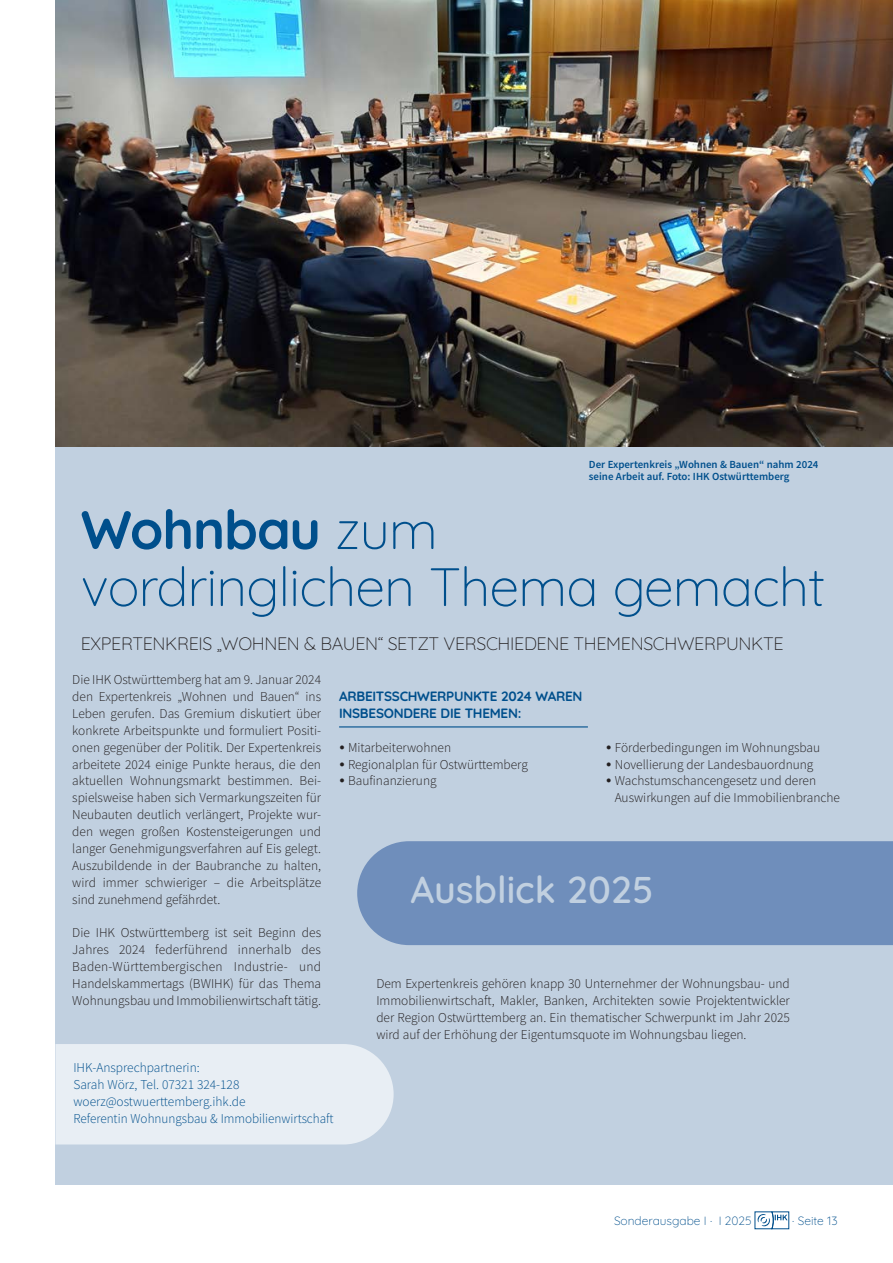
<style>
.page{position:relative;width:893px;height:1263px;background:#fff}
.page>*{position:absolute;margin:0;border:0;box-sizing:border-box;transform-origin:0 0}
.t1{font:300 54px/57px "Quicksand";letter-spacing:-.02em;color:#004f8c}
.t2{font:600 37.5px "Quicksand";color:#c1d0e0}
.t3{font:300 18px "Quicksand";letter-spacing:-.02em;color:#231f20}
.t4{font:300 13.5px/16.8px "Source Sans Pro";color:#231f20;text-align:justify}
.t5{font:300 13.5px/16.8px "Source Sans Pro";color:#004f8c}
.t6{font:700 13.5px/16.8px "Quicksand";letter-spacing:-.02em;color:#004f8c}
.t7{font:300 12px "Quicksand";color:#004f8c}
.t8{font:600 10.8px/12px "Source Sans Pro";color:#004f8c}
.s1{font-weight:700}
.s2{font-family:"Poynter OS Text Two";font-weight:400}
</style>
<div class="page">
<svg style="left:754px;top:1211px;width:35px;height:18px"></svg>
<div style="left:55px;top:406px;width:838px;height:779px;background:#c1d0e0"></div>
<hr style="left:339px;top:726px;width:249px;height:1px;background:#004f8c">
<div style="left:357px;top:841px;width:536px;height:104px;background:#6f8ebb"></div>
<img style="left:55px;top:0;width:838px;height:446px">
<div style="left:55px;top:1044px;width:339px;height:100px;background:#e8eef4"></div>
<p class="t8" style="left:589px;top:458px;width:231px">Der Expertenkreis „Wohnen &amp; Bauen“ nahm 2024 seine Arbeit auf. Foto: IHK Ostwürttemberg</p>
<h1 class="t1" style="left:81px;top:496px;width:746px"><span class="s1">Wohnbau</span> zum<br>vordringlichen Thema gemacht</h1>
<h3 class="t3" style="left:81px;top:630px;width:704px">EXPERTENKREIS „WOHNEN &amp; BAUEN“ SETZT VERSCHIEDENE THEMENSCHWERPUNKTE</h3>
<p class="t4" style="left:72px;top:671px;width:250px">Die IHK Ostwürttemberg hat am 9. Januar 2024 den Expertenkreis „Wohnen und Bauen“ ins Leben gerufen. Das Gremium diskutiert über konkrete Arbeitspunkte und formuliert Positi&shy;onen gegenüber der Politik. Der Expertenkreis arbeitete 2024 einige Punkte heraus, die den aktuellen Wohnungsmarkt bestimmen. Bei&shy;spielsweise haben sich Vermarkungszeiten für Neubauten deutlich verlängert, Projekte wur&shy;den wegen großen Kostensteigerungen und langer Genehmigungsverfahren auf Eis gelegt.<br>Auszubildende in der Baubranche zu halten, wird immer schwieriger – die Arbeitsplätze sind zunehmend gefährdet.</p>
<p class="t4" style="left:72px;top:924px;width:250px">Die IHK Ostwürttemberg ist seit Beginn des Jahres 2024 federführend innerhalb des Baden-Württembergischen Industrie- und Handelskammertags (BWIHK) für das Thema Wohnungsbau und Immobilienwirtschaft tätig.</p>
<p class="t6" style="left:339px;top:686px;width:245px">ARBEITSSCHWERPUNKTE 2024 WAREN<br>INSBESONDERE DIE THEMEN:</p>
<p class="t4" style="left:339px;top:739px;width:113px"><span class="s2">•</span> Mitarbeiterwohnen</p>
<p class="t4" style="left:339px;top:756px;width:190px"><span class="s2">•</span> Regionalplan für Ostwürttemberg</p>
<p class="t4" style="left:339px;top:772px;width:99px"><span class="s2">•</span> Baufinanzierung</p>
<p class="t4" style="left:606px;top:739px;width:216px"><span class="s2">•</span> Förderbedingungen im Wohnungsbau</p>
<p class="t4" style="left:606px;top:756px;width:209px"><span class="s2">•</span> Novellierung der Landesbauordnung</p>
<p class="t4" style="left:615px;top:772px;width:227px;text-indent:-9px"><span class="s2">•</span> Wachstumschancengesetz und deren<br>Auswirkungen auf die Immobilienbranche</p>
<h2 class="t2" style="left:410px;top:861px;width:245px">Ausblick 2025</h2>
<p class="t4" style="left:376px;top:975px;width:415px">Dem Expertenkreis gehören knapp 30 Unternehmer der Wohnungsbau- und Immobilienwirtschaft, Makler, Banken, Architekten sowie Projektentwickler der Region Ostwürttemberg an. Ein thematischer Schwerpunkt im Jahr 2025 wird auf der Erhöhung der Eigentumsquote im Wohnungsbau liegen.</p>
<p class="t5" style="left:73px;top:1059px;width:262px">IHK-Ansprechpartnerin:<br>Sarah Wörz, Tel. 07321 324-128 woerz@ostwuerttemberg.ihk.de<br>Referentin Wohnungsbau &amp; Immobilienwirtschaft</p>
<p class="t7" style="left:614px;top:1211px;width:139px">Sonderausgabe I · I 2025</p>
<p class="t7" style="left:792px;top:1211px;width:47px">· Seite 13</p>
</div>
